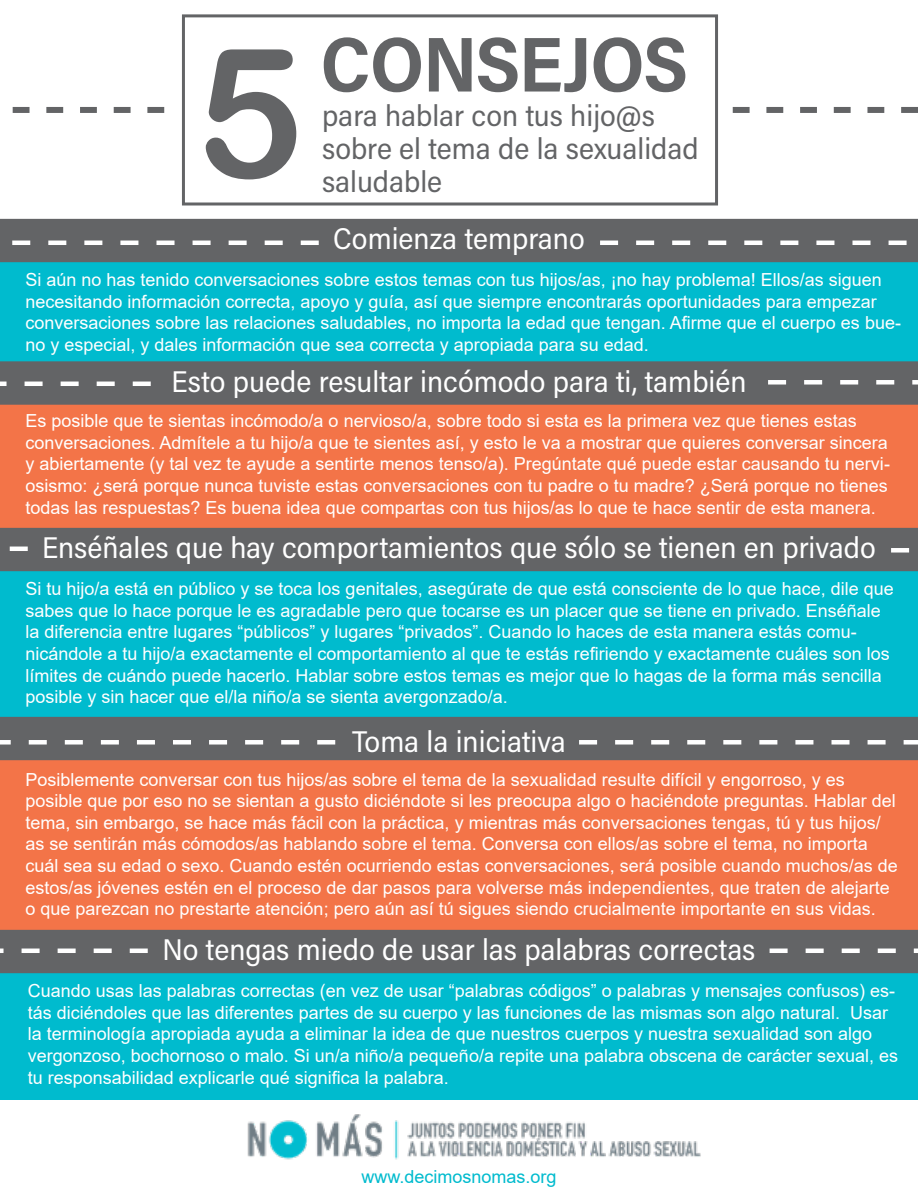
<style>
.page{position:relative;width:918px;height:1188px;background:#fff}
.page>*{position:absolute;margin:0;border:0;box-sizing:border-box;transform-origin:0 0}
.t1{font:180px "Arial Rounded MT Bold";color:#636466}
.t2{font:700 78px "Acumin Pro Semi Cond";letter-spacing:-.015em;color:#636466}
.t3{font:30px "Acumin Pro Semi Cond";color:#fff}
.t4{font:30px/33px "Acumin Pro Semi Cond";color:#636466}
.t5{font:18px/21.6px "Arial";color:#fff}
.t6{font:18px "Arial";color:#00bbce}
</style>
<div class="page">
<div style="left:0;top:247px;width:918px;height:146px;background:#00bbce"></div>
<div style="left:0;top:400px;width:918px;height:146px;background:#f37448"></div>
<div style="left:0;top:757px;width:918px;height:184px;background:#f37448"></div>
<div style="left:0;top:565px;width:918px;height:152px;background:#00bbce"></div>
<div style="left:0;top:970px;width:918px;height:130px;background:#00bbce"></div>
<div style="left:182px;top:14px;width:536px;height:192px;border:3px solid #636466"></div>
<svg style="left:733px;top:107px;width:185px;height:6px"></svg>
<svg style="left:12px;top:107px;width:152px;height:6px"></svg>
<div style="left:0;top:220px;width:918px;height:41px;background:#636466"></div>
<div style="left:0;top:219px;width:918px;height:43px;border:2px solid #636466"></div>
<svg style="left:600px;top:241px;width:318px;height:4px"></svg>
<div style="left:0;top:362px;width:918px;height:42px;background:#636466"></div>
<div style="left:0;top:361px;width:918px;height:44px;border:2px solid #636466"></div>
<svg style="left:768px;top:380px;width:150px;height:5px"></svg>
<div style="left:0;top:529px;width:918px;height:41px;background:#636466"></div>
<div style="left:0;top:528px;width:918px;height:43px;border:2px solid #636466"></div>
<svg style="left:891px;top:548px;width:27px;height:5px"></svg>
<div style="left:0;top:718px;width:918px;height:41px;background:#636466"></div>
<div style="left:0;top:717px;width:918px;height:43px;border:2px solid #636466"></div>
<svg style="left:579px;top:740px;width:339px;height:5px"></svg>
<div style="left:0;top:931px;width:918px;height:41px;background:#636466"></div>
<div style="left:0;top:930px;width:918px;height:43px;border:2px solid #636466"></div>
<svg style="left:770px;top:949px;width:148px;height:4px"></svg>
<svg style="left:0;top:949px;width:148px;height:4px"></svg>
<svg style="left:0;top:740px;width:335px;height:5px"></svg>
<svg style="left:0;top:547px;width:28px;height:4px"></svg>
<svg style="left:0;top:382px;width:151px;height:4px"></svg>
<svg style="left:0;top:241px;width:319px;height:4px"></svg>
<img style="left:247px;top:1114px;width:454px;height:46px">
<p class="t1" style="left:196px;top:7px;width:108px">5</p>
<p class="t2" style="left:320px;top:9px;width:369px">CONSEJOS</p>
<p class="t4" style="left:322px;top:98px;width:378px">para hablar con tus hijo@s sobre el tema de la sexualidad saludable</p>
<p class="t3" style="left:333px;top:218px;width:253px">Comienza temprano</p>
<p class="t5" style="left:26px;top:269px;width:877px">Si aún no has tenido conversaciones sobre estos temas con tus hijos/as, ¡no hay problema! Ellos/as siguen necesitando información correcta, apoyo y guía, así que siempre encontrarás oportunidades para empezar conversaciones sobre las relaciones saludables, no importa la edad que tengan. Afirme que el cuerpo es bue&shy;no y especial, y dales información que sea correcta y apropiada para su edad.</p>
<p class="t3" style="left:171px;top:361px;width:577px">Esto puede resultar incómodo para ti, también</p>
<p class="t5" style="left:26px;top:410px;width:866px">Es posible que te sientas incómodo/a o nervioso/a, sobre todo si esta es la primera vez que tienes estas conversaciones. Admítele a tu hijo/a que te sientes así, y esto le va a mostrar que quieres conversar sincera y abiertamente (y tal vez te ayude a sentirte menos tenso/a). Pregúntate qué puede estar causando tu nervi&shy;osismo: ¿será porque nunca tuviste estas conversaciones con tu padre o tu madre? ¿Será porque no tienes todas las respuestas? Es buena idea que compartas con tus hijos/as lo que te hace sentir de esta manera.</p>
<p class="t3" style="left:42px;top:527px;width:835px">Enséñales que hay comportamientos que sólo se tienen en privado</p>
<p class="t5" style="left:26px;top:578px;width:870px">Si tu hijo/a está en público y se toca los genitales, asegúrate de que está consciente de lo que hace, dile que sabes que lo hace porque le es agradable pero que tocarse es un placer que se tiene en privado. Enséñale la diferencia entre lugares “públicos” y lugares “privados”. Cuando lo haces de esta manera estás comu&shy;nicándole a tu hijo/a exactamente el comportamiento al que te estás refiriendo y exactamente cuáles son los límites de cuándo puede hacerlo. Hablar sobre estos temas es mejor que lo hagas de la forma más sencilla posible y sin hacer que el/la niño/a se sienta avergonzado/a.</p>
<p class="t3" style="left:352px;top:721px;width:215px">Toma la iniciativa</p>
<p class="t5" style="left:26px;top:768px;width:874px">Posiblemente conversar con tus hijos/as sobre el tema de la sexualidad resulte difícil y engorroso, y es posible que por eso no se sientan a gusto diciéndote si les preocupa algo o haciéndote preguntas. Hablar del tema, sin embargo, se hace más fácil con la práctica, y mientras más conversaciones tengas, tú y tus hijos/ as se sentirán más cómodos/as hablando sobre el tema. Conversa con ellos/as sobre el tema, no importa cuál sea su edad o sexo. Cuando estén ocurriendo estas conversaciones, será posible cuando muchos/as de estos/as jóvenes estén en el proceso de dar pasos para volverse más independientes, que traten de alejarte o que parezcan no prestarte atención; pero aún así tú sigues siendo crucialmente importante en sus vidas.</p>
<p class="t3" style="left:163px;top:929px;width:594px">No tengas miedo de usar las palabras correctas</p>
<p class="t5" style="left:28px;top:980px;width:872px">Cuando usas las palabras correctas (en vez de usar “palabras códigos” o palabras y mensajes confusos) es&shy;tás diciéndoles que las diferentes partes de su cuerpo y las funciones de las mismas son algo natural. Usar la terminología apropiada ayuda a eliminar la idea de que nuestros cuerpos y nuestra sexualidad son algo vergonzoso, bochornoso o malo. Si un/a niño/a pequeño/a repite una palabra obscena de carácter sexual, es tu responsabilidad explicarle qué significa la palabra.</p>
<p class="t6" style="left:361px;top:1164px;width:197px">www.decimosnomas.org</p>
</div>
